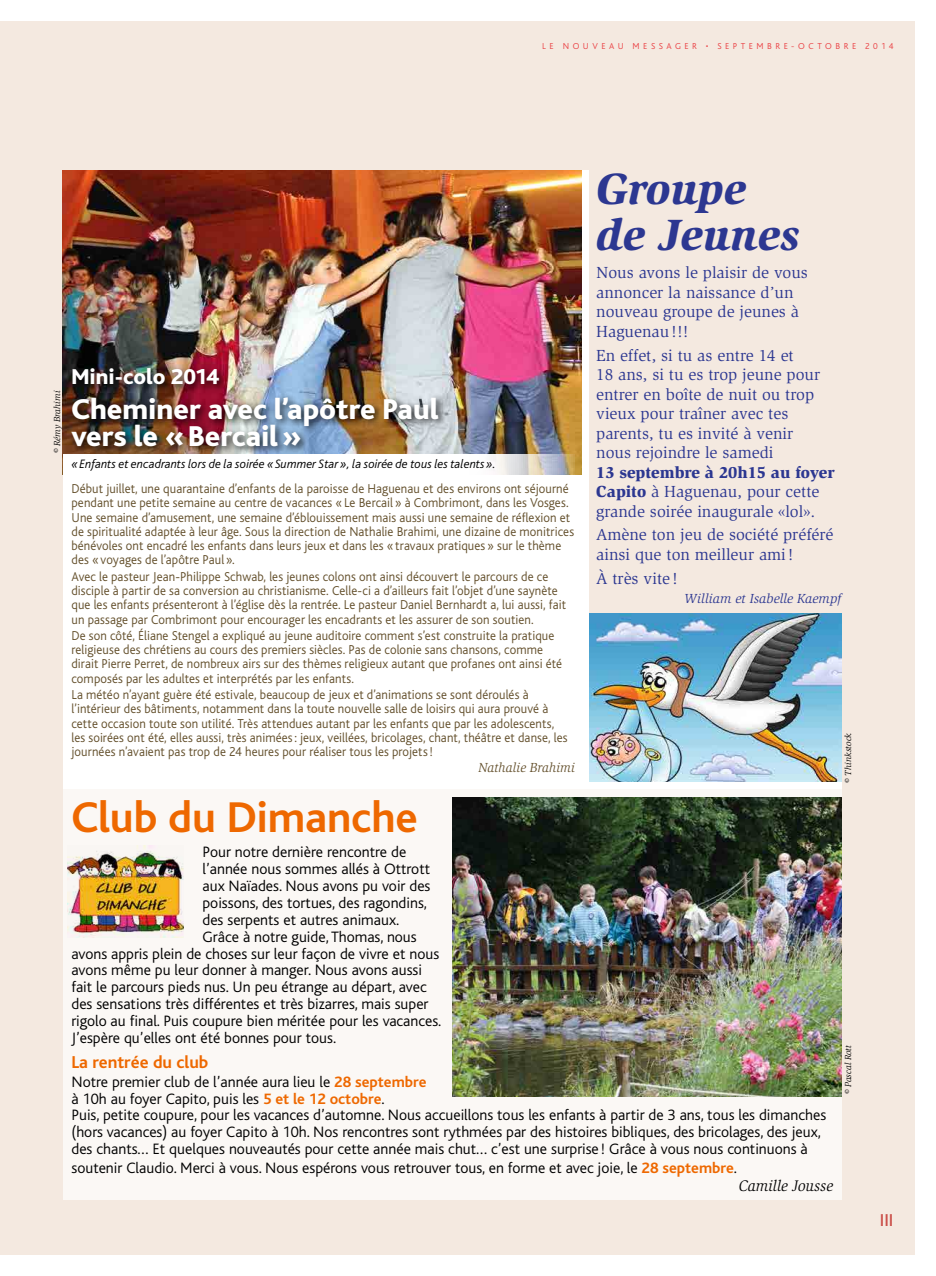
<style>
.page{position:relative;width:936px;height:1276px;background:#fff}
.page>*{position:absolute;margin:0;border:0;box-sizing:border-box;transform-origin:0 0}
.t1{font:italic 900 45px/46.5px "Slimbach";color:#2c3791}
.t2{font:700 45px "Bliss";letter-spacing:-.005em;color:#ee6800}
.t3{font:800 30px/27px "Bliss";color:#fff}
.t4{font:800 22.5px "Bliss";color:#fff}
.t5{font:700 18px "Bliss";color:#ee6800}
.t6{font:500 18px "Bliss";color:#cb514b}
.t7{font:16.5px/19.5px "Slimbach";color:#2c3791}
.t8{font:300 15.75px/16.8px "Bliss";color:#000}
.t9{font:italic 15.75px "Slimbach";color:#000;scale:.95 1}
.t10{font:300 13.5px/14.2px "Bliss";letter-spacing:.01em;color:#634f2b;scale:.95 1}
.t11{font:italic 13.5px "Slimbach";color:#2c3791}
.t12{font:italic 13.5px "Slimbach";letter-spacing:.005em;color:#634f2b;scale:.95 1}
.t13{font:italic 300 12.75px "Bliss";color:#000}
.t14{font:300 9px "Bliss";letter-spacing:.39em;color:#ea3f43}
.t15{font:italic 9px "Slimbach";color:#000}
.s1{font-weight:900}
.s2{font-weight:700;color:#ee6800}
</style>
<div class="page">
<div style="left:0;top:21px;width:914px;height:1233px;background:#f4e9e0"></div>
<div style="left:63px;top:170px;width:523px;height:614px;background:#fff"></div>
<div style="left:63px;top:784px;width:778px;height:415px;background:#fbf8f5"></div>
<img style="left:63px;top:170px;width:519px;height:304px">
<img style="left:452px;top:797px;width:389px;height:299px">
<img style="left:68px;top:845px;width:115px;height:93px">
<img style="left:588px;top:613px;width:253px;height:169px">
<div style="left:69px;top:364px;width:160px;height:30px;background:#000;opacity:.8"></div>
<div style="left:68px;top:393px;width:380px;height:62px;background:#000;opacity:.8"></div>
<div style="left:63px;top:454px;width:512px;height:20px;background:#fff"></div>
<div style="left:582px;top:170px;width:6px;height:615px;background:#fff"></div>
<div style="left:63px;top:782px;width:778px;height:7px;background:#fff"></div>
<p class="t14" style="left:542px;top:42px;width:352px">LE NOUVEAU MESSAGER • SEPTEMBRE-OCTOBRE 2014</p>
<p class="t15" style="left:52px;top:453px;width:64px;rotate:-90deg">© Rémy Brahimi</p>
<h3 class="t4" style="left:71px;top:365px;width:149px">Mini-colo 2014</h3>
<h2 class="t3" style="left:71px;top:396px;width:369px">Cheminer avec l’apôtre Paul vers le «Bercail»</h2>
<p class="t13" style="left:71px;top:457px;width:426px">«Enfants et encadrants lors de la soirée «Summer Star », la soirée de tous les talents ».</p>
<p class="t10" style="left:71px;top:482px;width:530px">Début juillet, une quarantaine d’enfants de la paroisse de Haguenau et des environs ont séjourné pendant une petite semaine au centre de vacances «Le Bercail» à Combrimont, dans les Vosges.<br>Une semaine d’amusement, une semaine d’éblouissement mais aussi une semaine de réflexion et de spiritualité adaptée à leur âge. Sous la direction de Nathalie Brahimi, une dizaine de monitrices bénévoles ont encadré les enfants dans leurs jeux et dans les «travaux pratiques» sur le thème des «voyages de l’apôtre Paul».</p>
<p class="t10" style="left:71px;top:569px;width:522px">Avec le pasteur Jean-Philippe Schwab, les jeunes colons ont ainsi découvert le parcours de ce disciple à partir de sa conversion au christianisme. Celle-ci a d’ailleurs fait l’objet d’une saynète que les enfants présenteront à l’église dès la rentrée. Le pasteur Daniel Bernhardt a, lui aussi, fait un passage par Combrimont pour encourager les encadrants et les assurer de son soutien.</p>
<p class="t10" style="left:71px;top:628px;width:518px">De son côté, Éliane Stengel a expliqué au jeune auditoire comment s’est construite la pratique religieuse des chrétiens au cours des premiers siècles. Pas de colonie sans chansons, comme dirait Pierre Perret, de nombreux airs sur des thèmes religieux autant que profanes ont ainsi été composés par les adultes et interprétés par les enfants.</p>
<p class="t10" style="left:71px;top:688px;width:524px">La météo n’ayant guère été estivale, beaucoup de jeux et d’animations se sont déroulés à l’intérieur des bâtiments, notamment dans la toute nouvelle salle de loisirs qui aura prouvé à cette occasion toute son utilité. Très attendues autant par les enfants que par les adolescents, les soirées ont été, elles aussi, très animées: jeux, veillées, bricolages, chant, théâtre et danse, les journées n’avaient pas trop de 24 heures pour réaliser tous les projets!</p>
<p class="t12" style="left:478px;top:760px;width:103px">Nathalie Brahimi</p>
<h1 class="t2" style="left:71px;top:793px;width:348px">Club du Dimanche</h1>
<h1 class="t1" style="left:596px;top:165px;width:205px">Groupe de Jeunes</h1>
<p class="t7" style="left:596px;top:263px;width:213px">Nous avons le plaisir de vous annoncer la naissance d’un nouveau groupe de jeunes à<br>Haguenau!!!</p>
<p class="t7" style="left:596px;top:345px;width:225px">En effet, si tu as entre 14 et<br>18 ans, si tu es trop jeune pour entrer en boîte de nuit ou trop vieux pour traîner avec tes parents, tu es invité à venir nous rejoindre le samedi</p>
<p class="t7" style="left:596px;top:462px;width:240px"><span class="s1">13 septembre à 20h15 au foyer<br>Capito</span> à Haguenau, pour cette grande soirée inaugurale «lol».</p>
<p class="t7" style="left:596px;top:525px;width:239px">Amène ton jeu de société préféré ainsi que ton meilleur ami!</p>
<p class="t7" style="left:596px;top:568px;width:83px">À très vite !</p>
<p class="t11" style="left:684px;top:591px;width:159px">William et Isabelle Kaempf</p>
<p class="t15" style="left:843px;top:783px;width:51px;rotate:-90deg">© Thinkstock</p>
<p class="t8" style="left:202px;top:844px;width:205px">Pour notre dernière rencontre de</p>
<p class="t8" style="left:202px;top:861px;width:229px">l’année nous sommes allés à Ottrott</p>
<p class="t8" style="left:202px;top:878px;width:229px">aux Naïades. Nous avons pu voir des</p>
<p class="t8" style="left:202px;top:894px;width:226px">poissons, des tortues, des ragondins,</p>
<p class="t8" style="left:202px;top:911px;width:198px">des serpents et autres animaux.</p>
<p class="t8" style="left:202px;top:928px;width:216px">Grâce à notre guide, Thomas, nous</p>
<p class="t8" style="left:71px;top:945px;width:369px">avons appris plein de choses sur leur façon de vivre et nous</p>
<p class="t8" style="left:71px;top:962px;width:352px">avons même pu leur donner à manger. Nous avons aussi</p>
<p class="t8" style="left:71px;top:979px;width:357px">fait le parcours pieds nus. Un peu étrange au départ, avec</p>
<p class="t8" style="left:71px;top:996px;width:358px">des sensations très différentes et très bizarres, mais super</p>
<p class="t8" style="left:71px;top:1013px;width:371px">rigolo au final. Puis coupure bien méritée pour les vacances.</p>
<p class="t8" style="left:71px;top:1029px;width:266px">J’espère qu’elles ont été bonnes pour tous.</p>
<h3 class="t5" style="left:71px;top:1052px;width:138px">La rentrée du club</h3>
<p class="t8" style="left:71px;top:1073px;width:756px">Notre premier club de l’année aura lieu le <span class="s2">28 septembre<br></span>à 10h au foyer Capito, puis les <span class="s2">5 et le 12 octobre</span>.<br>Puis, petite coupure, pour les vacances d’automne. Nous accueillons tous les enfants à partir de 3 ans, tous les dimanches (hors vacances) au foyer Capito à 10h. Nos rencontres sont rythmées par des histoires bibliques, des bricolages, des jeux, des chants… Et quelques nouveautés pour cette année mais chut… c’est une surprise ! Grâce à vous nous continuons à</p>
<p class="t8" style="left:71px;top:1159px;width:667px">soutenir Claudio. Merci à vous. Nous espérons vous retrouver tous, en forme et avec joie, le <span class="s2">28 septembre</span>.</p>
<p class="t9" style="left:738px;top:1176px;width:101px">Camille Jousse</p>
<p class="t15" style="left:843px;top:1094px;width:51px;rotate:-90deg">© Pascal Rott</p>
<h3 class="t6" style="left:879px;top:1210px;width:15px">III</h3>
</div>
